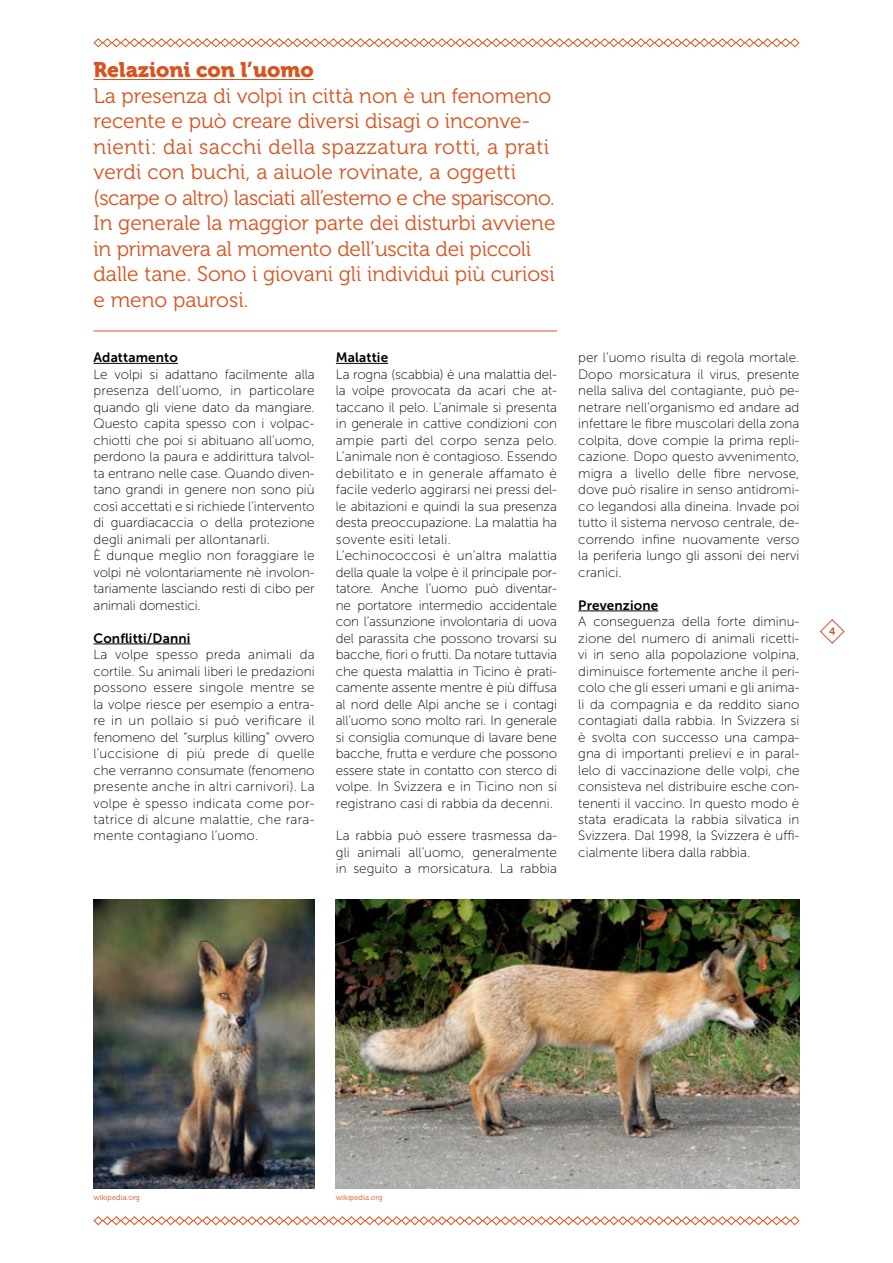
<style>
.page{position:relative;width:893px;height:1263px;background:#fff}
.page>*{position:absolute;margin:0;border:0;box-sizing:border-box;transform-origin:0 0}
.t1{font:21px/25.5px "Museo 300";color:#d9531e}
.t2{font:21px "Museo 900";color:#d9531e}
.t3{font:13.5px/16.5px "Museo Sans 100";letter-spacing:-.005em;color:#000;text-align:justify}
.t4{font:13.5px "Museo Sans 700";letter-spacing:.01em;color:#000}
.t5{font:10.5px "Museo Slab 700";color:#d9531e}
.t6{font:7.5px "Museo 300";letter-spacing:.01em;color:#d9531e}
</style>
<div class="page">
<svg style="left:93px;top:38px;width:707px;height:10px"></svg>
<svg style="left:93px;top:1216px;width:707px;height:10px"></svg>
<hr style="left:94px;top:79px;width:220px;height:1px;background:#d9531e">
<hr style="left:94px;top:331px;width:463px;height:1px;background:#d9531e">
<hr style="left:94px;top:363px;width:84px;height:1px;background:#000">
<hr style="left:94px;top:643px;width:96px;height:1px;background:#000">
<svg style="left:820px;top:619px;width:25px;height:25px"></svg>
<hr style="left:336px;top:363px;width:52px;height:1px;background:#000">
<hr style="left:578px;top:610px;width:80px;height:1px;background:#000">
<img style="left:336px;top:900px;width:463px;height:289px">
<img style="left:94px;top:900px;width:221px;height:289px">
<h1 class="t2" style="left:94px;top:58px;width:222px">Relazioni con l’uomo</h1>
<p class="t1" style="left:94px;top:83px;width:463px">La presenza di volpi in città non è un fenomeno recente e può creare diversi disagi o inconve&shy;nienti: dai sacchi della spazzatura rotti, a prati verdi con buchi, a aiuole rovinate, a oggetti (scarpe o altro) lasciati all’esterno e che spariscono.<br>In generale la maggior parte dei disturbi avviene in primavera al momento dell’uscita dei piccoli dalle tane. Sono i giovani gli individui più curiosi e meno paurosi.</p>
<p class="t4" style="left:94px;top:350px;width:86px">Adattamento</p>
<p class="t3" style="left:94px;top:366px;width:223px;text-align:left">Le volpi si adattano facilmente alla presenza dell’uomo, in particolare quando gli viene dato da mangiare.<br>Questo capita spesso con i volpac&shy;chiotti che poi si abituano all’uomo, perdono la paura e addirittura talvol&shy;ta entrano nelle case. Quando diven&shy;tano grandi in genere non sono più così accettati e si richiede l’intervento di guardiacaccia o della protezione degli animali per allontanarli.<br>È dunque meglio non foraggiare le volpi nè volontariamente nè involon&shy;tariamente lasciando resti di cibo per animali domestici.</p>
<p class="t4" style="left:94px;top:630px;width:98px">Conflitti/Danni</p>
<p class="t3" style="left:94px;top:646px;width:223px">La volpe spesso preda animali da cortile. Su animali liberi le predazioni possono essere singole mentre se la volpe riesce per esempio a entra&shy;re in un pollaio si può verificare il fenomeno del “surplus killing” ovvero l’uccisione di più prede di quelle che verranno consumate (fenomeno presente anche in altri carnivori). La volpe è spesso indicata come por&shy;tatrice di alcune malattie, che rara&shy;mente contagiano l’uomo.</p>
<p class="t4" style="left:336px;top:350px;width:54px">Malattie</p>
<p class="t3" style="left:336px;top:366px;width:223px;text-align:left">La rogna (scabbia) è una malattia del&shy;la volpe provocata da acari che at&shy;taccano il pelo. L’animale si presenta in generale in cattive condizioni con ampie parti del corpo senza pelo.<br>L’animale non è contagioso. Essendo debilitato e in generale affamato è facile vederlo aggirarsi nei pressi del&shy;le abitazioni e quindi la sua presenza desta preoccupazione. La malattia ha sovente esiti letali.<br>L’echinococcosi è un’altra malattia della quale la volpe è il principale por&shy;tatore. Anche l’uomo può diventar&shy;ne portatore intermedio accidentale con l’assunzione involontaria di uova del parassita che possono trovarsi su bacche, fiori o frutti. Da notare tuttavia che questa malattia in Ticino è prati&shy;camente assente mentre è più diffusa al nord delle Alpi anche se i contagi all’uomo sono molto rari. In generale si consiglia comunque di lavare bene bacche, frutta e verdure che possono essere state in contatto con sterco di volpe. In Svizzera e in Ticino non si registrano casi di rabbia da decenni.</p>
<p class="t3" style="left:336px;top:828px;width:223px">La rabbia può essere trasmessa da&shy;gli animali all’uomo, generalmente in seguito a morsicatura. La rabbia</p>
<p class="t3" style="left:578px;top:349px;width:223px">per l’uomo risulta di regola mortale.<br>Dopo morsicatura il virus, presente nella saliva del contagiante, può pe&shy;netrare nell’organismo ed andare ad infettare le fibre muscolari della zona colpita, dove compie la prima repli&shy;cazione. Dopo questo avvenimento, migra a livello delle fibre nervose, dove può risalire in senso antidromi&shy;co legandosi alla dineina. Invade poi tutto il sistema nervoso centrale, de&shy;correndo infine nuovamente verso la periferia lungo gli assoni dei nervi cranici.</p>
<p class="t4" style="left:578px;top:597px;width:82px">Prevenzione</p>
<p class="t3" style="left:578px;top:613px;width:223px">A conseguenza della forte diminu&shy;zione del numero di animali ricetti&shy;vi in seno alla popolazione volpina, diminuisce fortemente anche il peri&shy;colo che gli esseri umani e gli anima&shy;li da compagnia e da reddito siano contagiati dalla rabbia. In Svizzera si è svolta con successo una campa&shy;gna di importanti prelievi e in paral&shy;lelo di vaccinazione delle volpi, che consisteva nel distribuire esche con&shy;tenenti il vaccino. In questo modo è stata eradicata la rabbia silvatica in Svizzera. Dal 1998, la Svizzera è uffi&shy;cialmente libera dalla rabbia.</p>
<p class="t5" style="left:829px;top:626px;width:8px">4</p>
<p class="t6" style="left:94px;top:1193px;width:48px">wikipedia.org</p>
<p class="t6" style="left:336px;top:1193px;width:48px">wikipedia.org</p>
</div>
